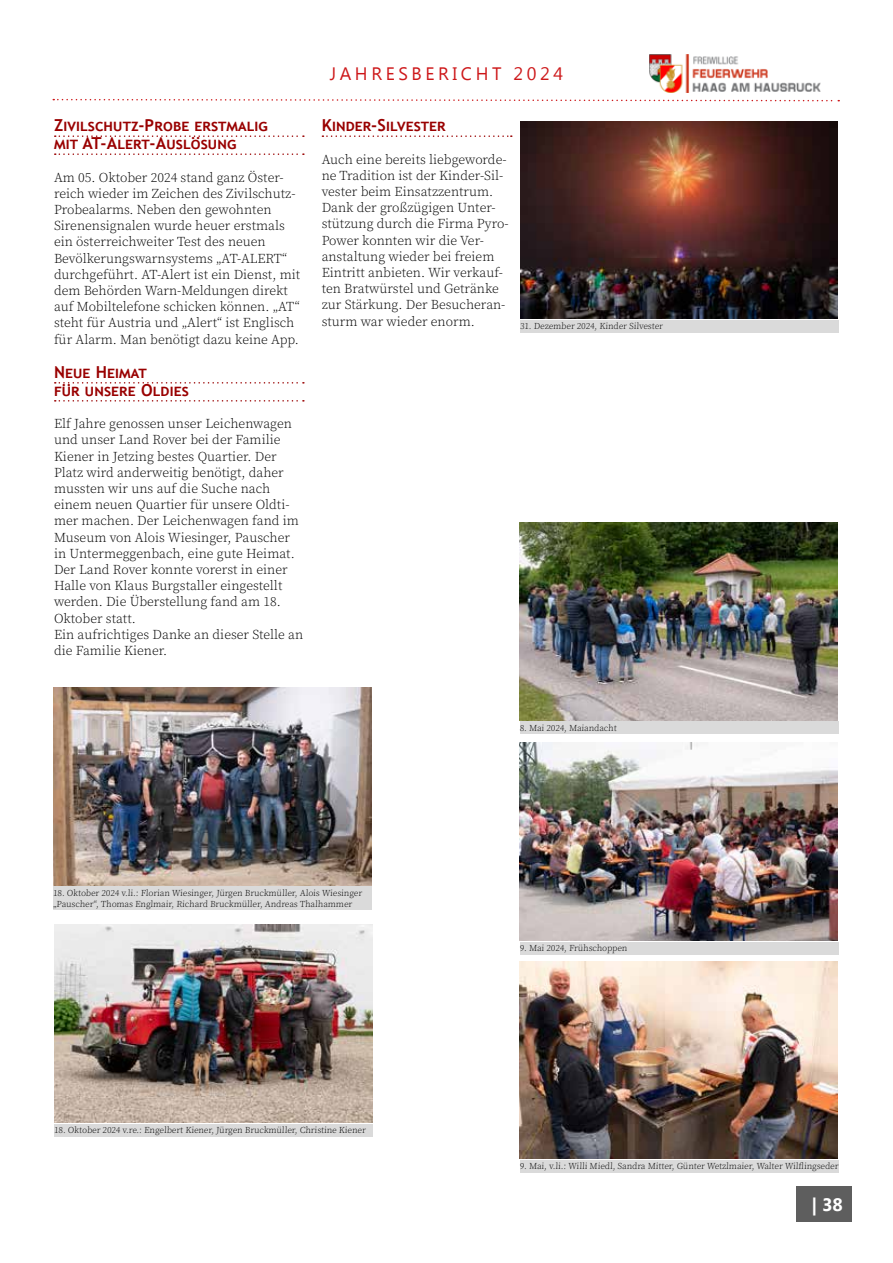
<style>
.page{position:relative;width:893px;height:1263px;background:#fff}
.page>*{position:absolute;margin:0;border:0;box-sizing:border-box;transform-origin:0 0}
.t1{font:18px "Myanmar Text";letter-spacing:.2em;color:#cd1719}
.t2{font:700 18px "Myanmar Text";color:#fff}
.t3{font:700 16.5px/18px "Trebuchet MS";letter-spacing:.01em;color:#900}
.t4{font:300 13.5px/16.2px "Source Serif Pro";color:#000}
.t5{font:300 9px/10.8px "Source Serif Pro";color:#000}
</style>
<div class="page">
<img style="left:53px;top:688px;width:318px;height:197px">
<div style="left:53px;top:887px;width:319px;height:23px;background:#dadada"></div>
<img style="left:54px;top:925px;width:318px;height:197px">
<div style="left:54px;top:1124px;width:319px;height:12px;background:#dadada"></div>
<img style="left:520px;top:121px;width:318px;height:198px">
<div style="left:520px;top:320px;width:319px;height:12px;background:#dadada"></div>
<img style="left:520px;top:961px;width:318px;height:197px">
<div style="left:520px;top:1160px;width:319px;height:12px;background:#dadada"></div>
<img style="left:520px;top:743px;width:318px;height:197px">
<div style="left:520px;top:942px;width:319px;height:12px;background:#dadada"></div>
<img style="left:520px;top:523px;width:318px;height:197px">
<div style="left:520px;top:722px;width:319px;height:12px;background:#dadada"></div>
<div style="left:797px;top:1185px;width:55px;height:36px;background:#5e5e5e"></div>
<svg style="left:53px;top:98px;width:786px;height:4px"></svg>
<img style="left:649px;top:54px;width:172px;height:38px">
<svg style="left:55px;top:135px;width:249px;height:2px"></svg>
<svg style="left:55px;top:153px;width:249px;height:2px"></svg>
<svg style="left:55px;top:382px;width:249px;height:2px"></svg>
<svg style="left:55px;top:400px;width:249px;height:2px"></svg>
<svg style="left:322px;top:135px;width:190px;height:2px"></svg>
<p class="t3" style="left:54px;top:116px;width:216px">Zivilschutz-Probe erstmalig mit AT-Alert-Auslösung</p>
<p class="t4" style="left:54px;top:169px;width:248px">Am 05. Oktober 2024 stand ganz Öster&shy;reich wieder im Zeichen des Zivilschutz-Probealarms. Neben den gewohnten Sirenensignalen wurde heuer erstmals ein österreichweiter Test des neuen Bevölkerungswarnsystems „AT-ALERT“ durchgeführt. AT-Alert ist ein Dienst, mit dem Behörden Warn-Meldungen direkt auf Mobiltelefone schicken können. „AT“ steht für Austria und „Alert“ ist Englisch für Alarm. Man benötigt dazu keine App.</p>
<p class="t3" style="left:54px;top:363px;width:136px">Neue Heimat<br>für unsere Oldies</p>
<p class="t4" style="left:54px;top:416px;width:251px">Elf Jahre genossen unser Leichenwagen und unser Land Rover bei der Familie Kiener in Jetzing bestes Quartier. Der Platz wird anderweitig benötigt, daher mussten wir uns auf die Suche nach einem neuen Quartier für unsere Oldti&shy;mer machen. Der Leichenwagen fand im Museum von Alois Wiesinger, Pauscher in Untermeggenbach, eine gute Heimat.<br>Der Land Rover konnte vorerst in einer Halle von Klaus Burgstaller eingestellt werden. Die Überstellung fand am 18.<br>Oktober statt.<br>Ein aufrichtiges Danke an dieser Stelle an die Familie Kiener.</p>
<h1 class="t1" style="left:330px;top:64px;width:235px">JAHRESBERICHT 2024</h1>
<p class="t3" style="left:322px;top:116px;width:124px">Kinder-Silvester</p>
<p class="t4" style="left:322px;top:151px;width:188px">Auch eine bereits liebgeworde&shy;ne Tradition ist der Kinder-Sil&shy;vester beim Einsatzzentrum.<br>Dank der großzügigen Unter&shy;stützung durch die Firma Pyro-<br>Power konnten wir die Ver&shy;anstaltung wieder bei freiem<br>Eintritt anbieten. Wir verkauf&shy;ten Bratwürstel und Getränke zur Stärkung. Der Besucheran&shy;sturm war wieder enorm.</p>
<p class="t5" style="left:520px;top:321px;width:145px">31. Dezember 2024, Kinder Silvester</p>
<p class="t5" style="left:520px;top:723px;width:99px">8. Mai 2024, Maiandacht</p>
<p class="t5" style="left:53px;top:888px;width:311px">18. Oktober 2024 v.li.: Florian Wiesinger, Jürgen Bruckmüller, Alois Wiesinger „Pauscher“, Thomas Englmair, Richard Bruckmüller, Andreas Thalhammer</p>
<p class="t5" style="left:54px;top:1125px;width:314px">18. Oktober 2024 v.re.: Engelbert Kiener, Jürgen Bruckmüller, Christine Kiener</p>
<p class="t5" style="left:520px;top:943px;width:110px">9. Mai 2024, Frühschoppen</p>
<p class="t5" style="left:520px;top:1161px;width:321px">9. Mai, v.li.: Willi Miedl, Sandra Mitter, Günter Wetzlmaier, Walter Wilflingseder</p>
<h1 class="t2" style="left:811px;top:1194px;width:33px">| 38</h1>
</div>
